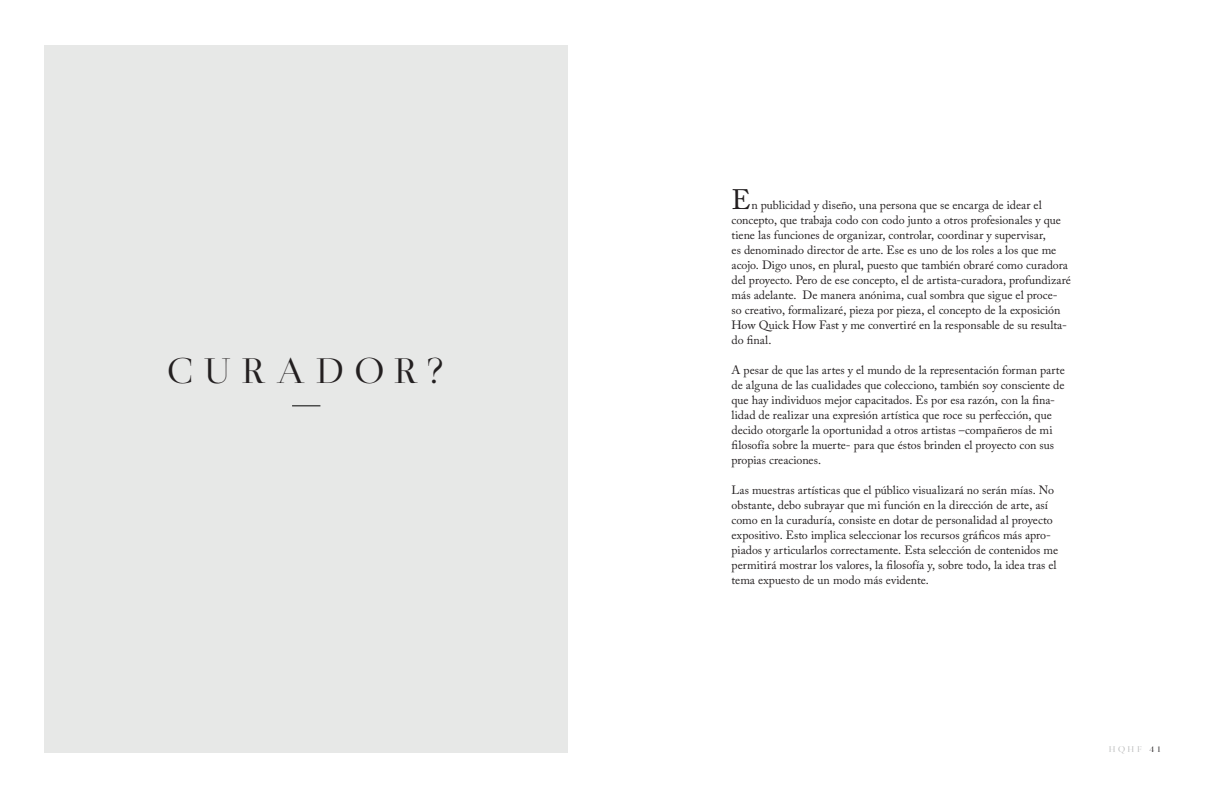
<style>
.page{position:relative;width:1208px;height:797px;background:#fff}
.page>*{position:absolute;margin:0;border:0;box-sizing:border-box;transform-origin:0 0}
.t1{font:38px "Medio";letter-spacing:.295em;color:#231f20}
.t2{font:28px "Adobe Caslon Pro";color:#231f20}
.t3{font:12px/15px "Adobe Caslon Pro";letter-spacing:-.005em;color:#231f20}
.t4{font:9px "Medio";letter-spacing:.275em;color:#b9baba}
.s1{color:#231f20}
</style>
<div class="page">
<div style="left:45px;top:45px;width:523px;height:707px;background:#e7e8e7"></div>
<svg style="left:292px;top:405px;width:28px;height:1px"></svg>
<p class="t1" style="left:167px;top:355px;width:279px">CURADOR?</p>
<p class="t2" style="left:731px;top:183px;width:21px">E</p>
<p class="t3" style="left:731px;top:197px;width:341px;text-indent:20px">n publicidad y diseño, una persona que se encarga de idear el concepto, que trabaja codo con codo junto a otros profesionales y que tiene las funciones de organizar, controlar, coordinar y supervisar,<br>es denominado director de arte. Ese es uno de los roles a los que me acojo. Digo unos, en plural, puesto que también obraré como curadora del proyecto. Pero de ese concepto, el de artista-curadora, profundizaré más adelante. De manera anónima, cual sombra que sigue el proce-<br>so creativo, formalizaré, pieza por pieza, el concepto de la exposición How Quick How Fast y me convertiré en la responsable de su resulta&shy;do final.</p>
<p class="t3" style="left:731px;top:362px;width:335px">A pesar de que las artes y el mundo de la representación forman parte de alguna de las cualidades que colecciono, también soy consciente de que hay individuos mejor capacitados. Es por esa razón, con la fina&shy;lidad de realizar una expresión artística que roce su perfección, que decido otorgarle la oportunidad a otros artistas –compañeros de mi filosofía sobre la muerte- para que éstos brinden el proyecto con sus propias creaciones.</p>
<p class="t3" style="left:731px;top:482px;width:328px">Las muestras artísticas que el público visualizará no serán mías. No obstante, debo subrayar que mi función en la dirección de arte, así como en la curaduría, consiste en dotar de personalidad al proyecto expositivo. Esto implica seleccionar los recursos gráficos más apro&shy;piados y articularlos correctamente. Esta selección de contenidos me permitirá mostrar los valores, la filosofía y, sobre todo, la idea tras el tema expuesto de un modo más evidente.</p>
<p class="t4" style="left:1108px;top:745px;width:54px">HQHF <span class="s1">41</span></p>
</div>
